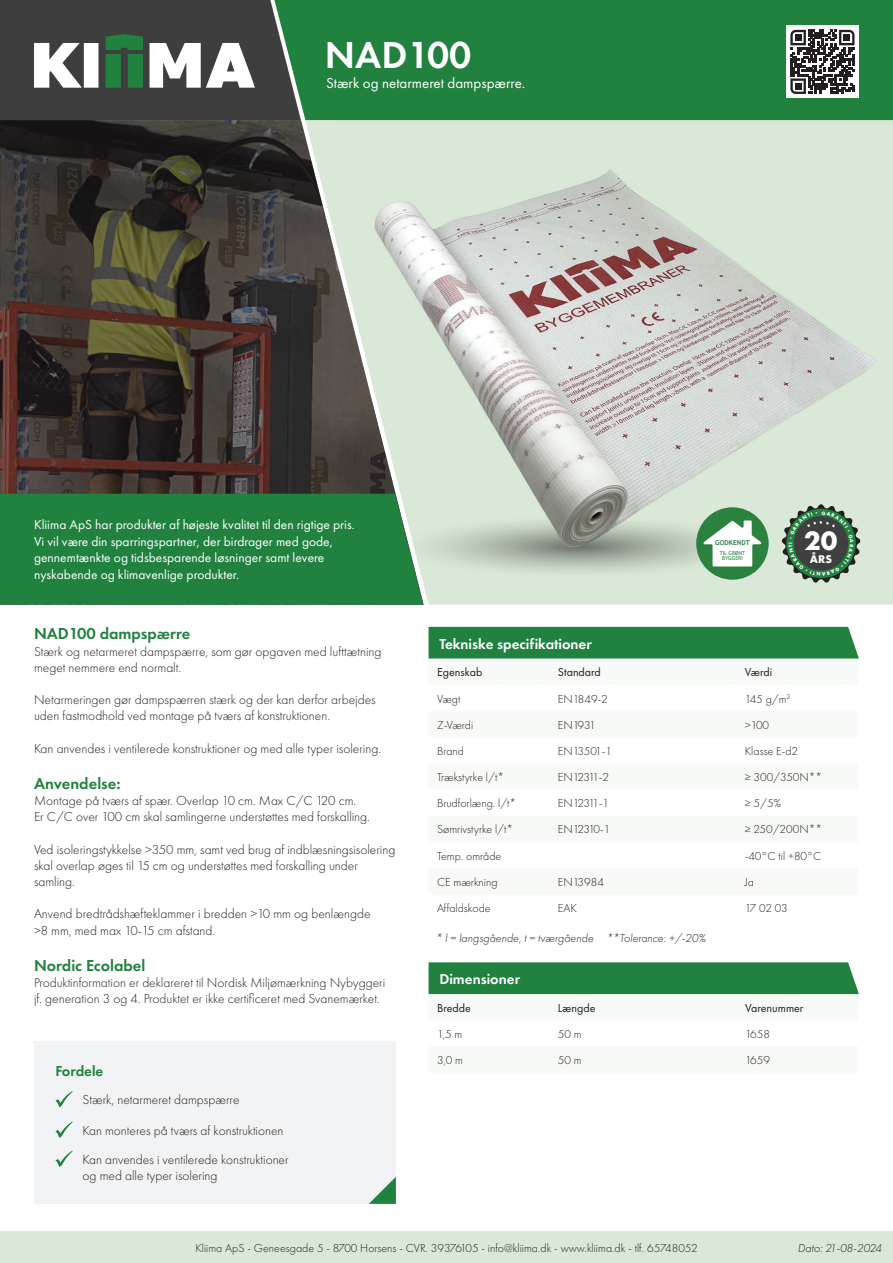
<style>
.page{position:relative;width:893px;height:1263px;background:#fff}
.page>*{position:absolute;margin:0;border:0;box-sizing:border-box;transform-origin:0 0}
.t1{font:600 39px "Futura PT";color:#fff}
.t2{font:700 27.75px "Futura PT";color:#fff}
.t3{font:600 16.5px "Futura PT";color:#21813e}
.t4{font:600 15px "Futura PT";color:#fff}
.t5{font:15px "Futura PT";color:#fff}
.t6{font:600 15px "Futura PT";color:#21813e}
.t7{font:300 13.5px/16.2px "Futura PT";color:#231f20}
.t8{font:13.5px/16.5px "Futura PT";color:#fff}
.t9{font:300 12px "Futura PT";color:#231f20}
.t10{font:italic 300 12px "Futura PT";color:#231f20}
.t11{font:12px "Futura PT";color:#231f20}
.t12{font:300 12px "Futura PT";letter-spacing:-.095em;color:#231f20}
.t13{font:300 12px "Futura PT";letter-spacing:-.02em;color:#231f20}
.t14{font:300 12px "Futura PT";letter-spacing:-.08em;color:#231f20}
.t15{font:700 11.55px "Futura PT";color:#fff}
.t16{font:700 6.75px "Trebuchet MS";color:#2b823f}
.t17{font:5.4px/5.4px "Trebuchet MS";color:#2b823f;text-align:center}
</style>
<div class="page">
<div style="left:424px;top:0;width:469px;height:116px;background:#21813e"></div>
<div style="left:0;top:1231px;width:893px;height:32px;background:#dae8d7"></div>
<div style="left:301px;top:0;width:123px;height:120px;background:#21813e"></div>
<svg style="left:0;top:120px;width:305px;height:374px"></svg>
<svg style="left:305px;top:120px;width:34px;height:374px"></svg>
<div style="left:0;top:494px;width:339px;height:111px;background:#21813e"></div>
<img style="left:339px;top:116px;width:554px;height:519px">
<img style="left:374px;top:169px;width:502px;height:379px">
<svg style="left:0;top:0;width:301px;height:120px"></svg>
<div style="left:429px;top:627px;width:430px;height:32px;background:#21813e"></div>
<svg style="left:429px;top:962px;width:430px;height:33px"></svg>
<div style="left:34px;top:1041px;width:362px;height:163px;background:#f2f3f4"></div>
<svg style="left:369px;top:1177px;width:27px;height:27px"></svg>
<svg style="left:55px;top:1091px;width:18px;height:16px"></svg>
<svg style="left:55px;top:1121px;width:18px;height:17px"></svg>
<svg style="left:55px;top:1151px;width:18px;height:16px"></svg>
<div style="left:786px;top:25px;width:73px;height:73px;background:#fff"></div>
<svg style="left:790px;top:30px;width:64px;height:64px"></svg>
<div style="left:795px;top:34px;width:6px;height:7px;background:#231f20"></div>
<div style="left:843px;top:34px;width:7px;height:7px;background:#231f20"></div>
<div style="left:795px;top:83px;width:6px;height:7px;background:#231f20"></div>
<div style="left:696px;top:507px;width:73px;height:73px;background:#2b823f;border-radius:50%"></div>
<svg style="left:703px;top:520px;width:59px;height:46px"></svg>
<svg style="left:781px;top:504px;width:80px;height:79px"></svg>
<h1 class="t1" style="left:325px;top:31px;width:148px">NAD100</h1>
<p class="t5" style="left:326px;top:74px;width:201px">Stærk og netarmeret dampspærre.</p>
<p class="t8" style="left:34px;top:516px;width:322px">Kliima ApS har produkter af højeste kvalitet til den rigtige pris.<br>Vi vil være din sparringspartner, der birdrager med gode, gennemtænkte og tidsbesparende løsninger samt levere nyskabende og klimavenlige produkter.</p>
<p class="t16" style="left:715px;top:538px;width:36px">GODKENDT</p>
<p class="t17" style="left:720px;top:550px;width:27px">TIL GRØNT<br>BYGGERI</p>
<h2 class="t2" style="left:804px;top:523px;width:35px">20</h2>
<p class="t15" style="left:810px;top:551px;width:24px">ÅRS</p>
<p class="t3" style="left:34px;top:624px;width:158px">NAD100 dampspærre</p>
<p class="t7" style="left:34px;top:643px;width:349px">Stærk og netarmeret dampspærre, som gør opgaven med lufttætning meget nemmere end normalt.</p>
<p class="t7" style="left:34px;top:692px;width:343px">Netarmeringen gør dampspærren stærk og der kan derfor arbejdes uden fastmodhold ved montage på tværs af konstruktionen.</p>
<p class="t7" style="left:34px;top:740px;width:349px">Kan anvendes i ventilerede konstruktioner og med alle typer isolering.</p>
<p class="t3" style="left:34px;top:773px;width:88px">Anvendelse:</p>
<p class="t7" style="left:34px;top:792px;width:337px">Montage på tværs af spær. Overlap 10 cm. Max C/C 120 cm.<br>Er C/C over 100 cm skal samlingerne understøttes med forskalling.</p>
<p class="t7" style="left:34px;top:841px;width:363px">Ved isoleringstykkelse &gt;350 mm, samt ved brug af indblæsningsisolering skal overlap øges til 15 cm og understøttes med forskalling under samling.</p>
<p class="t7" style="left:34px;top:906px;width:338px">Anvend bredtrådshæfteklammer i bredden &gt;10 mm og benlængde &gt;8 mm, med max 10-15 cm afstand.</p>
<p class="t3" style="left:34px;top:955px;width:113px">Nordic Ecolabel</p>
<p class="t7" style="left:34px;top:974px;width:353px">Produktinformation er deklareret til Nordisk Miljømærkning Nybyggeri jf. generation 3 og 4. Produktet er ikke certificeret med Svanemærket.</p>
<p class="t6" style="left:55px;top:1061px;width:50px">Fordele</p>
<p class="t7" style="left:82px;top:1092px;width:159px">Stærk, netarmeret dampspærre</p>
<p class="t7" style="left:82px;top:1116px;width:208px;line-height:29.1px">Kan monteres på tværs af konstruktionen<br>Kan anvendes i ventilerede konstruktioner</p>
<p class="t7" style="left:82px;top:1168px;width:137px">og med alle typer isolering</p>
<p class="t4" style="left:439px;top:634px;width:154px">Tekniske specifikationer</p>
<p class="t11" style="left:437px;top:665px;width:47px">Egenskab</p>
<p class="t11" style="left:558px;top:665px;width:44px">Standard</p>
<p class="t11" style="left:745px;top:665px;width:29px">Værdi</p>
<p class="t9" style="left:437px;top:692px;width:25px">Vægt</p>
<p class="t9" style="left:558px;top:692px;width:51px">EN1849-2</p>
<p class="t9" style="left:745px;top:692px;width:47px">145 g/m<sup>2</sup></p>
<p class="t9" style="left:437px;top:718px;width:38px">Z-Værdi</p>
<p class="t9" style="left:558px;top:718px;width:39px">EN1931</p>
<p class="t9" style="left:745px;top:718px;width:26px">&gt;100</p>
<p class="t9" style="left:437px;top:744px;width:29px">Brand</p>
<p class="t13" style="left:558px;top:744px;width:56px">EN13501-1</p>
<p class="t9" style="left:745px;top:744px;width:55px">Klasse E-d2</p>
<p class="t9" style="left:437px;top:770px;width:68px">Trækstyrke l/t*</p>
<p class="t12" style="left:558px;top:770px;width:53px">EN12311-2</p>
<p class="t9" style="left:745px;top:770px;width:79px">≥ 300/350N**</p>
<p class="t9" style="left:437px;top:796px;width:81px">Brudforlæng. l/t*</p>
<p class="t12" style="left:558px;top:796px;width:53px">EN12311-1</p>
<p class="t9" style="left:745px;top:796px;width:38px">≥ 5/5%</p>
<p class="t9" style="left:437px;top:822px;width:78px">Sømrivstyrke l/t*</p>
<p class="t14" style="left:558px;top:822px;width:54px">EN12310-1</p>
<p class="t9" style="left:745px;top:822px;width:79px">≥ 250/200N**</p>
<p class="t9" style="left:437px;top:849px;width:66px">Temp. område</p>
<p class="t9" style="left:745px;top:849px;width:78px">-40°C til +80°C</p>
<p class="t9" style="left:437px;top:875px;width:62px">CE mærkning</p>
<p class="t9" style="left:558px;top:875px;width:48px">EN13984</p>
<p class="t9" style="left:745px;top:875px;width:11px">Ja</p>
<p class="t9" style="left:437px;top:901px;width:55px">Affaldskode</p>
<p class="t9" style="left:558px;top:901px;width:21px">EAK</p>
<p class="t9" style="left:745px;top:901px;width:45px">17 02 03</p>
<p class="t10" style="left:436px;top:931px;width:159px">* l = langsgående, t = tværgående</p>
<p class="t4" style="left:439px;top:969px;width:82px">Dimensioner</p>
<p class="t10" style="left:606px;top:931px;width:101px">**Tolerance: +/-20%</p>
<p class="t11" style="left:437px;top:1001px;width:35px">Bredde</p>
<p class="t11" style="left:558px;top:1001px;width:39px">Længde</p>
<p class="t11" style="left:745px;top:1001px;width:60px">Varenummer</p>
<p class="t9" style="left:437px;top:1027px;width:27px">1,5 m</p>
<p class="t9" style="left:558px;top:1027px;width:25px">50 m</p>
<p class="t9" style="left:745px;top:1027px;width:26px">1658</p>
<p class="t9" style="left:437px;top:1053px;width:27px">3,0 m</p>
<p class="t9" style="left:558px;top:1053px;width:25px">50 m</p>
<p class="t9" style="left:745px;top:1053px;width:26px">1659</p>
<p class="t9" style="left:195px;top:1241px;width:504px">Kliima ApS - Geneesgade 5 - 8700 Horsens - CVR. 39376105 - info@kliima.dk - www.kliima.dk - tlf. 65748052</p>
<p class="t10" style="left:798px;top:1241px;width:85px">Dato: 21-08-2024</p>
</div>
